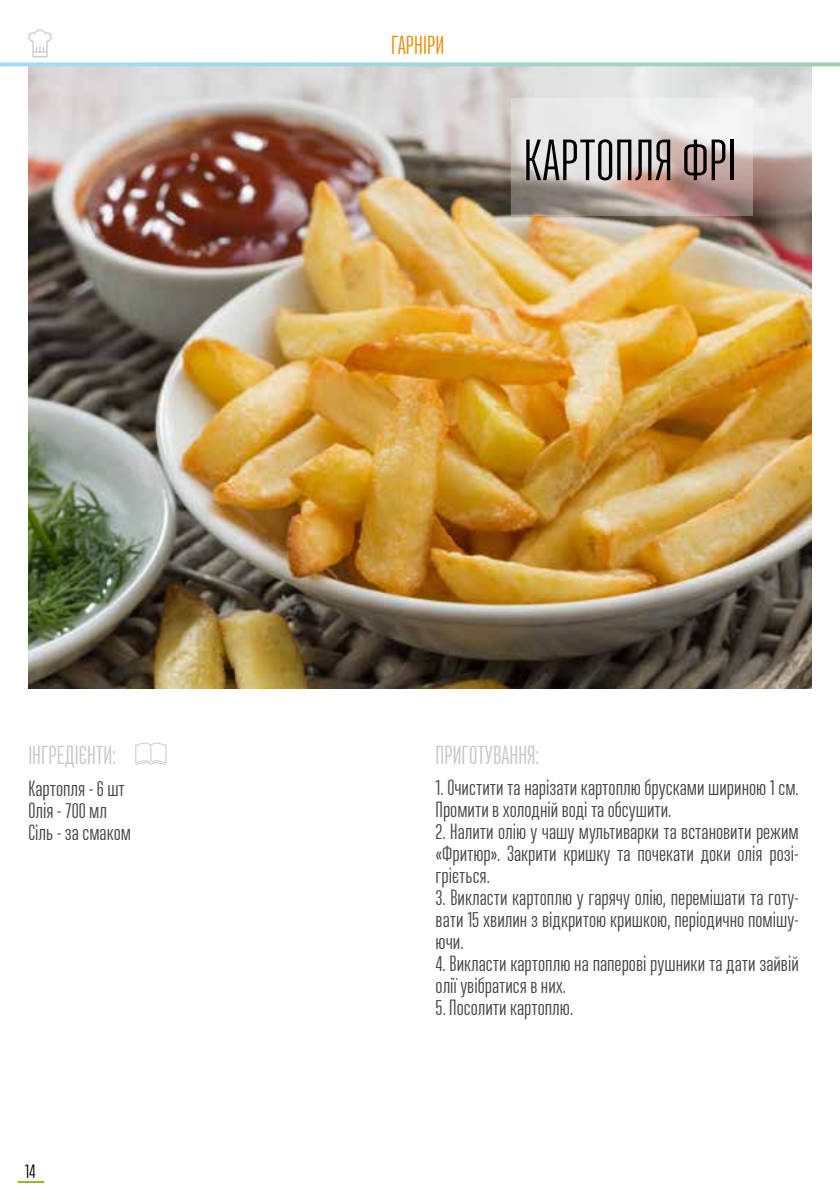
<style>
.page{position:relative;width:840px;height:1191px;background:#fff}
.page>*{position:absolute;margin:0;border:0;box-sizing:border-box;transform-origin:0 0}
.t1{font:58px "Ristretto Pro";color:#000}
.t2{font:26px "Ristretto Pro";color:#c6c6c6}
.t3{font:26px "Ristretto Pro";color:#ea8c04}
.t4{font:22px/22px "Ristretto Pro";color:#454444}
.t5{font:20px "Ristretto Pro";color:#000}
</style>
<div class="page">
<hr style="left:18px;top:1181px;width:26px;height:2px;background:#8db824">
<img style="left:28px;top:66px;width:783px;height:622px">
<svg style="left:28px;top:30px;width:24px;height:27px"></svg>
<svg style="left:135px;top:742px;width:31px;height:23px"></svg>
<svg style="left:510px;top:98px;width:242px;height:118px;background:#d0c5c2"></svg>
<svg style="left:0;top:62px;width:839px;height:4px;background:#aad9dc"></svg>
<p class="t2" style="left:28px;top:740px;width:89px">ІНГРЕДІЄНТИ:</p>
<p class="t3" style="left:391px;top:30px;width:54px">ГАРНІРИ</p>
<h1 class="t1" style="left:523px;top:127px;width:214px">КАРТОПЛЯ ФРІ</h1>
<p class="t2" style="left:435px;top:740px;width:105px">ПРИГОТУВАННЯ:</p>
<p class="t4" style="left:28px;top:777px;width:104px">Картопля - 6 шт<br>Олія - 700 мл<br>Сіль - за смаком</p>
<p class="t4" style="left:435px;top:776px;width:364px">1. Очистити та нарізати картоплю брусками шириною 1 см.<br>Промити в холодній воді та обсушити.</p>
<p class="t4" style="left:435px;top:820px;width:364px;text-align:justify">2. Налити олію у чашу мультиварки та встановити режим «Фритюр». Закрити кришку та почекати доки олія розі&shy;гріється.</p>
<p class="t4" style="left:435px;top:886px;width:364px;text-align:justify">3. Викласти картоплю у гарячу олію, перемішати та готу&shy;вати 15 хвилин з відкритою кришкою, періодично помішу&shy;ючи.</p>
<p class="t4" style="left:435px;top:952px;width:364px">4. Викласти картоплю на паперові рушники та дати зайвій олії увібратися в них.</p>
<p class="t4" style="left:435px;top:996px;width:139px">5. Посолити картоплю.</p>
<p class="t5" style="left:25px;top:1159px;width:12px">14</p>
</div>
